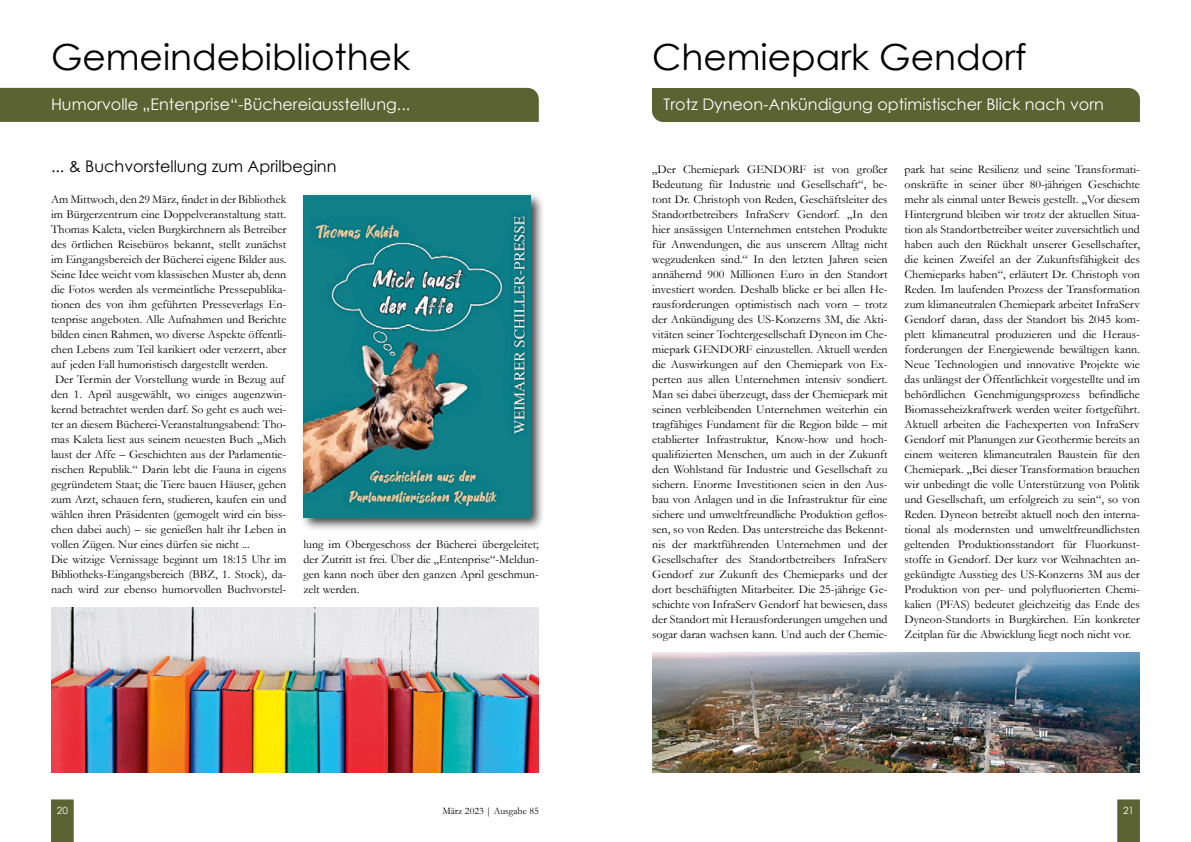
<style>
.page{position:relative;width:1191px;height:842px;background:#fff}
.page>*{position:absolute;margin:0;border:0;box-sizing:border-box;transform-origin:0 0}
.t1{font:36px "Century Gothic";color:#000}
.t2{font:16px "Century Gothic";color:#fff}
.t3{font:16px "Century Gothic";color:#000}
.t4{font:12px/15px "Garamond";color:#000;text-align:justify}
.t5{font:10px "Garamond";color:#000}
.t6{font:10px "Century Gothic";color:#fff}
</style>
<div class="page">
<svg style="left:1117px;top:799px;width:23px;height:43px"></svg>
<svg style="left:51px;top:799px;width:23px;height:43px"></svg>
<div style="left:0;top:88px;width:539px;height:34px;background:#5a6331"></div>
<div style="left:300px;top:192px;width:245px;height:340px;background:#000;opacity:.75"></div>
<img style="left:303px;top:195px;width:227px;height:322px">
<img style="left:51px;top:608px;width:488px;height:164px">
<div style="left:652px;top:88px;width:488px;height:34px;background:#5a6331"></div>
<img style="left:652px;top:653px;width:488px;height:120px">
<h1 class="t1" style="left:51px;top:31px;width:361px">Gemeindebibliothek</h1>
<h2 class="t2" style="left:51px;top:93px;width:361px">Humorvolle „Entenprise“-Büchereiausstellung...</h2>
<h2 class="t3" style="left:51px;top:155px;width:287px">... &amp; Buchvorstellung zum Aprilbeginn</h2>
<p class="t4" style="left:51px;top:191px;width:237px">Am Mittwoch, den 29 März, findet in der Bibliothek</p>
<p class="t4" style="left:51px;top:206px;width:237px">im Bürgerzentrum eine Doppelveranstaltung statt.</p>
<p class="t4" style="left:51px;top:221px;width:237px">Thomas Kaleta, vielen Burgkirchnern als Betreiber</p>
<p class="t4" style="left:51px;top:236px;width:237px">des örtlichen Reisebüros bekannt, stellt zunächst</p>
<p class="t4" style="left:51px;top:251px;width:237px">im Eingangsbereich der Bücherei eigene Bilder aus.</p>
<p class="t4" style="left:51px;top:266px;width:237px">Seine Idee weicht vom klassischen Muster ab, denn</p>
<p class="t4" style="left:51px;top:281px;width:237px">die Fotos werden als vermeintliche Pressepublika-</p>
<p class="t4" style="left:51px;top:296px;width:237px">tionen des von ihm geführten Presseverlags En-</p>
<p class="t4" style="left:51px;top:311px;width:237px">tenprise angeboten. Alle Aufnahmen und Berichte</p>
<p class="t4" style="left:51px;top:326px;width:237px">bilden einen Rahmen, wo diverse Aspekte öffentli-</p>
<p class="t4" style="left:51px;top:341px;width:237px">chen Lebens zum Teil karikiert oder verzerrt, aber</p>
<p class="t4" style="left:51px;top:356px;width:218px">auf jeden Fall humoristisch dargestellt werden.</p>
<p class="t4" style="left:55px;top:371px;width:231px">Der Termin der Vorstellung wurde in Bezug auf</p>
<p class="t4" style="left:51px;top:386px;width:237px">den 1. April ausgewählt, wo einiges augenzwin-</p>
<p class="t4" style="left:51px;top:401px;width:237px">kernd betrachtet werden darf. So geht es auch wei-</p>
<p class="t4" style="left:51px;top:416px;width:237px">ter an diesem Bücherei-Veranstaltungsabend: Tho-</p>
<p class="t4" style="left:51px;top:431px;width:237px">mas Kaleta liest aus seinem neuesten Buch „Mich</p>
<p class="t4" style="left:51px;top:446px;width:237px">laust der Affe – Geschichten aus der Parlamentie-</p>
<p class="t4" style="left:51px;top:461px;width:237px">rischen Republik.“ Darin lebt die Fauna in eigens</p>
<p class="t4" style="left:51px;top:476px;width:237px">gegründetem Staat; die Tiere bauen Häuser, gehen</p>
<p class="t4" style="left:51px;top:491px;width:237px">zum Arzt, schauen fern, studieren, kaufen ein und</p>
<p class="t4" style="left:51px;top:506px;width:237px">wählen ihren Präsidenten (gemogelt wird ein biss-</p>
<p class="t4" style="left:51px;top:521px;width:237px">chen dabei auch) – sie genießen halt ihr Leben in</p>
<p class="t4" style="left:51px;top:536px;width:200px">vollen Zügen. Nur eines dürfen sie nicht ...</p>
<p class="t4" style="left:51px;top:551px;width:237px">Die witzige Vernissage beginnt um 18:15 Uhr im</p>
<p class="t4" style="left:51px;top:566px;width:237px">Bibliotheks-Eingangsbereich (BBZ, 1. Stock), da-</p>
<p class="t4" style="left:51px;top:581px;width:237px">nach wird zur ebenso humorvollen Buchvorstel-</p>
<p class="t4" style="left:303px;top:536px;width:237px">lung im Obergeschoss der Bücherei übergeleitet; der Zutritt ist frei. Über die „Entenprise“-Meldun&shy;gen kann noch über den ganzen April geschmun&shy;zelt werden.</p>
<h1 class="t1" style="left:652px;top:31px;width:376px">Chemiepark Gendorf</h1>
<h2 class="t2" style="left:663px;top:93px;width:442px">Trotz Dyneon-Ankündigung optimistischer Blick nach vorn</h2>
<p class="t4" style="left:652px;top:161px;width:237px">„Der Chemiepark GENDORF ist von großer Bedeutung für Industrie und Gesellschaft“, be&shy;tont Dr. Christoph von Reden, Geschäftsleiter des Standortbetreibers InfraServ Gendorf. „In den hier ansässigen Unternehmen entstehen Produkte für Anwendungen, die aus unserem Alltag nicht wegzudenken sind.“ In den letzten Jahren seien annähernd 900 Millionen Euro in den Standort investiert worden. Deshalb blicke er bei allen He&shy;rausforderungen optimistisch nach vorn – trotz der Ankündigung des US-Konzerns 3M, die Akti&shy;vitäten seiner Tochtergesellschaft Dyneon im Che&shy;miepark GENDORF einzustellen. Aktuell werden die Auswirkungen auf den Chemiepark von Ex&shy;perten aus allen Unternehmen intensiv sondiert.<br>Man sei dabei überzeugt, dass der Chemiepark mit seinen verbleibenden Unternehmen weiterhin ein tragfähiges Fundament für die Region bilde – mit etablierter Infrastruktur, Know-how und hoch&shy;qualifizierten Menschen, um auch in der Zukunft den Wohlstand für Industrie und Gesellschaft zu sichern. Enorme Investitionen seien in den Aus&shy;bau von Anlagen und in die Infrastruktur für eine sichere und umweltfreundliche Produktion geflos&shy;sen, so von Reden. Das unterstreiche das Bekennt&shy;nis der marktführenden Unternehmen und der Gesellschafter des Standortbetreibers InfraServ Gendorf zur Zukunft des Chemieparks und der dort beschäftigten Mitarbeiter. Die 25-jährige Ge&shy;schichte von InfraServ Gendorf hat bewiesen, dass der Standort mit Herausforderungen umgehen und sogar daran wachsen kann. Und auch der Chemie-</p>
<p class="t4" style="left:904px;top:161px;width:237px">park hat seine Resilienz und seine Transformati&shy;onskräfte in seiner über 80-jährigen Geschichte mehr als einmal unter Beweis gestellt. „Vor diesem Hintergrund bleiben wir trotz der aktuellen Situa&shy;tion als Standortbetreiber weiter zuversichtlich und haben auch den Rückhalt unserer Gesellschafter, die keinen Zweifel an der Zukunftsfähigkeit des Chemieparks haben“, erläutert Dr. Christoph von Reden. Im laufenden Prozess der Transformation zum klimaneutralen Chemiepark arbeitet InfraServ Gendorf daran, dass der Standort bis 2045 kom&shy;plett klimaneutral produzieren und die Heraus&shy;forderungen der Energiewende bewältigen kann.<br>Neue Technologien und innovative Projekte wie das unlängst der Öffentlichkeit vorgestellte und im behördlichen Genehmigungsprozess befindliche Biomasseheizkraftwerk werden weiter fortgeführt.<br>Aktuell arbeiten die Fachexperten von InfraServ Gendorf mit Planungen zur Geothermie bereits an einem weiteren klimaneutralen Baustein für den Chemiepark. „Bei dieser Transformation brauchen wir unbedingt die volle Unterstützung von Politik und Gesellschaft, um erfolgreich zu sein“, so von Reden. Dyneon betreibt aktuell noch den interna&shy;tional als modernsten und umweltfreundlichsten geltenden Produktionsstandort für Fluorkunst&shy;stoffe in Gendorf. Der kurz vor Weihnachten an&shy;gekündigte Ausstieg des US-Konzerns 3M aus der Produktion von per- und polyfluorierten Chemi&shy;kalien (PFAS) bedeutet gleichzeitig das Ende des Dyneon-Standorts in Burgkirchen. Ein konkreter Zeitplan für die Abwicklung liegt noch nicht vor.</p>
<p class="t6" style="left:57px;top:803px;width:13px">20</p>
<p class="t5" style="left:442px;top:804px;width:98px">März 2023 | Ausgabe 85</p>
<p class="t6" style="left:1123px;top:803px;width:13px">21</p>
</div>
